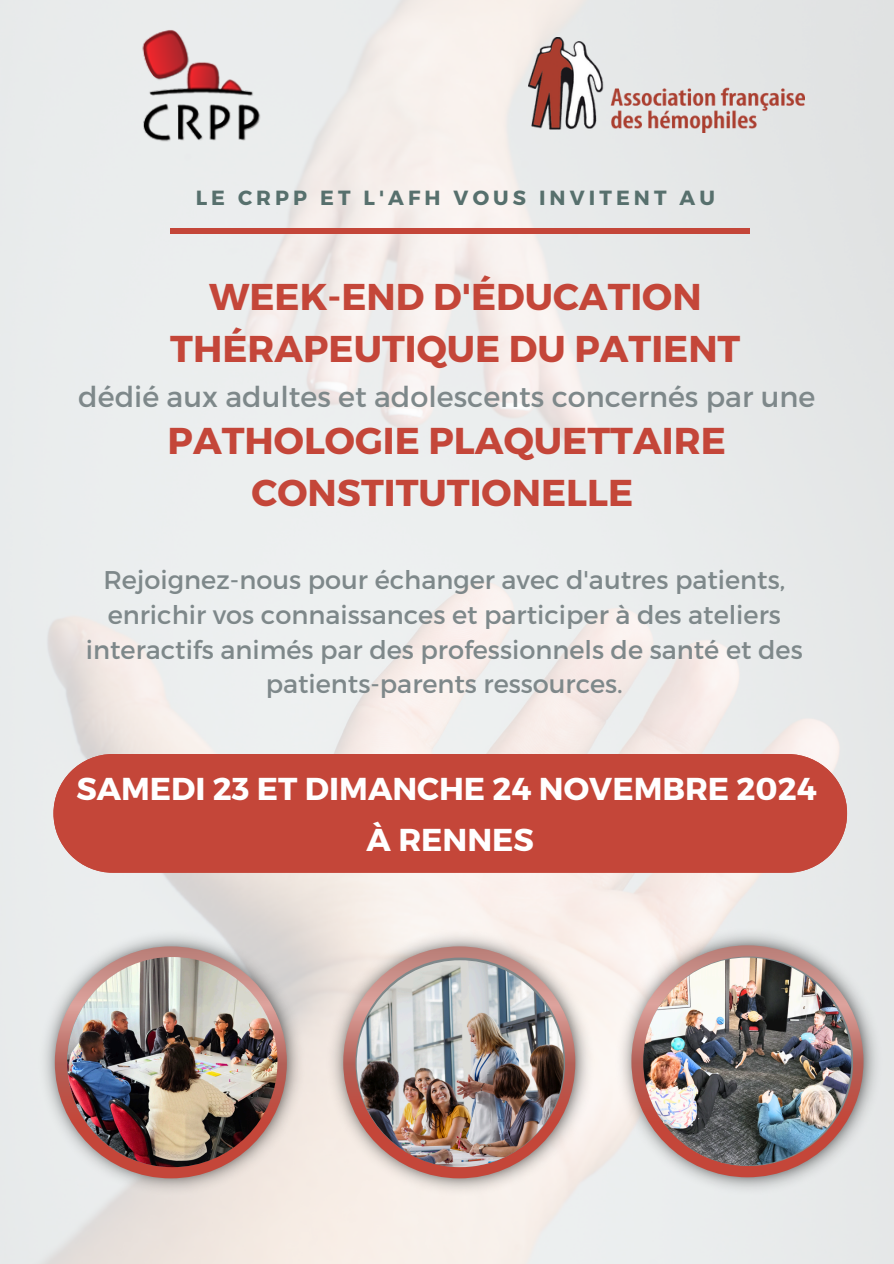
<style>
.page{position:relative;width:894px;height:1264px;background:#fff}
.page>*{position:absolute;margin:0;border:0;box-sizing:border-box;transform-origin:0 0}
.t1{font:700 37.35px/51.8px "Montserrat";color:#c44639;text-align:center}
.t2{font:700 37.2px/51.8px "Montserrat";color:#c44639;text-align:center}
.t3{font:700 31.65px/50.7px "Montserrat";color:#fff;text-align:center}
.t4{font:28.65px "Montserrat";color:#7e888a}
.t5{font:25.65px/34.8px "Montserrat";color:#7e888a;text-align:center}
.t6{font:700 20.55px "Montserrat";letter-spacing:.2em;color:#57706d}
</style>
<div class="page">
<img style="left:0;top:0;width:893px;height:1263px">
<img style="left:130px;top:26px;width:138px;height:123px">
<img style="left:528px;top:38px;width:276px;height:94px">
<div style="left:170px;top:228px;width:580px;height:6px;background:#c44639"></div>
<div style="left:53px;top:754px;width:793px;height:118px;background:#c44639"></div>
<img style="left:38px;top:929px;width:267px;height:266px">
<svg style="left:55px;top:946px;width:232px;height:232px;background:#c26a61"></svg>
<img style="left:327px;top:929px;width:267px;height:266px">
<svg style="left:343px;top:946px;width:232px;height:232px;background:#c36b61"></svg>
<svg style="left:355px;top:957px;width:210px;height:210px"></svg>
<img style="left:67px;top:957px;width:210px;height:210px;border-radius:50%">
<img style="left:615px;top:928px;width:267px;height:266px">
<svg style="left:631px;top:945px;width:232px;height:232px;background:#bd6e65"></svg>
<img style="left:643px;top:957px;width:208px;height:208px;border-radius:50%">
<img style="left:356px;top:960px;width:207px;height:207px;border-radius:50%">
<p class="t6" style="left:196px;top:185px;width:520px">LE CRPP ET L'AFH VOUS INVITENT AU</p>
<h2 class="t2" style="left:170px;top:269px;width:571px">WEEK-END D'ÉDUCATION<br>THÉRAPEUTIQUE DU PATIENT</h2>
<p class="t4" style="left:78px;top:378px;width:738px">dédié aux adultes et adolescents concernés par une</p>
<p class="t1" style="left:167px;top:413px;width:559px">PATHOLOGIE PLAQUETTAIRE<br>CONSTITUTIONELLE</p>
<p class="t5" style="left:86px;top:561px;width:718px">Rejoignez-nous pour échanger avec d'autres patients, enrichir vos connaissances et participer à des ateliers interactifs animés par des professionnels de santé et des patients-parents ressources.</p>
<p class="t3" style="left:76px;top:761px;width:741px">SAMEDI 23 ET DIMANCHE 24 NOVEMBRE 2024<br>À RENNES</p>
</div>
